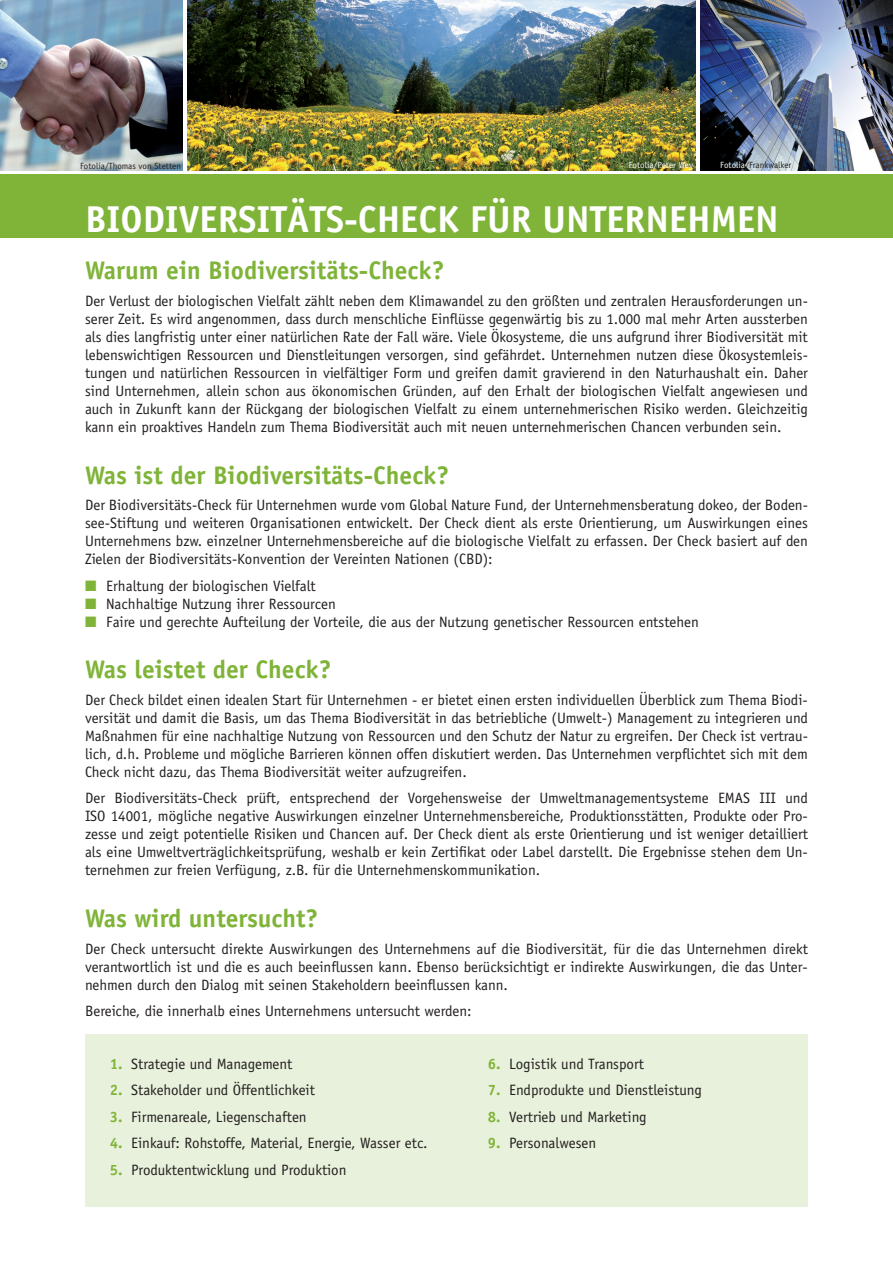
<style>
.page{position:relative;width:893px;height:1263px;background:#fff}
.page>*{position:absolute;margin:0;border:0;box-sizing:border-box;transform-origin:0 0}
.t1{font:700 37.5px "Officina Sans";color:#fff}
.t2{font:700 25.5px "Officina Sans";color:#7fb438}
.t3{font:15px/18px "Officina Sans";color:#231f20;text-align:justify}
.t4{font:9px "Officina Sans";color:#231f20}
.t5{font:9px "Officina Sans";color:#fff}
.s1{color:#fff}
.s2{color:#7fb438}
.s3{font-weight:700;color:#7fb438}
</style>
<div class="page">
<div style="left:85px;top:1035px;width:723px;height:172px;background:#e8f1db"></div>
<img style="left:700px;top:0;width:193px;height:170px">
<img style="left:187px;top:0;width:508px;height:170px">
<img style="left:0;top:0;width:182px;height:170px">
<div style="left:0;top:174px;width:893px;height:64px;background:#7fb438"></div>
<p class="t4" style="left:80px;top:160px;width:103px">Fotolia/Thomas von Stetten</p>
<p class="t5" style="left:629px;top:160px;width:66px">Fotolia/Peter Wey</p>
<p class="t4" style="left:720px;top:160px;width:73px"><span class="s1">Fotolia</span>/Frankwalker</p>
<h1 class="t1" style="left:85px;top:195px;width:695px">Biodiversitäts-Check für Unternehmen</h1>
<h2 class="t2" style="left:85px;top:255px;width:361px">Warum ein Biodiversitäts-Check?</h2>
<p class="t3" style="left:85px;top:292px;width:724px">Der Verlust der biologischen Vielfalt zählt neben dem Klimawandel zu den größten und zentralen Herausforderungen un&shy;serer Zeit. Es wird angenommen, dass durch menschliche Einflüsse gegenwärtig bis zu 1.000 mal mehr Arten aussterben als dies langfristig unter einer natürlichen Rate der Fall wäre. Viele Ökosysteme, die uns aufgrund ihrer Biodiversität mit lebenswichtigen Ressourcen und Dienstleitungen versorgen, sind gefährdet. Unternehmen nutzen diese Ökosystemleis&shy;tungen und natürlichen Ressourcen in vielfältiger Form und greifen damit gravierend in den Naturhaushalt ein. Daher sind Unternehmen, allein schon aus ökonomischen Gründen, auf den Erhalt der biologischen Vielfalt angewiesen und auch in Zukunft kann der Rückgang der biologischen Vielfalt zu einem unternehmerischen Risiko werden. Gleichzeitig kann ein proaktives Handeln zum Thema Biodiversität auch mit neuen unternehmerischen Chancen verbunden sein.</p>
<h2 class="t2" style="left:85px;top:459px;width:366px">Was ist der Biodiversitäts-Check?</h2>
<p class="t3" style="left:85px;top:496px;width:724px">Der Biodiversitäts-Check für Unternehmen wurde vom Global Nature Fund, der Unternehmensberatung dokeo, der Boden&shy;see-Stiftung und weiteren Organisationen entwickelt. Der Check dient als erste Orientierung, um Auswirkungen eines Unternehmens bzw. einzelner Unternehmensbereiche auf die biologische Vielfalt zu erfassen. Der Check basiert auf den Zielen der Biodiversitäts-Konvention der Vereinten Nationen (CBD):</p>
<p class="t3" style="left:85px;top:576px;width:232px"><span class="s2">■</span> Erhaltung der biologischen Vielfalt</p>
<p class="t3" style="left:85px;top:594px;width:252px"><span class="s2">■</span> Nachhaltige Nutzung ihrer Ressourcen</p>
<p class="t3" style="left:85px;top:612px;width:615px"><span class="s2">■</span> Faire und gerechte Aufteilung der Vorteile, die aus der Nutzung genetischer Ressourcen entstehen</p>
<h2 class="t2" style="left:85px;top:654px;width:248px">Was leistet der Check?</h2>
<p class="t3" style="left:85px;top:691px;width:724px">Der Check bildet einen idealen Start für Unternehmen - er bietet einen ersten individuellen Überblick zum Thema Biodi&shy;versität und damit die Basis, um das Thema Biodiversität in das betriebliche (Umwelt-) Management zu integrieren und Maßnahmen für eine nachhaltige Nutzung von Ressourcen und den Schutz der Natur zu ergreifen. Der Check ist vertrau&shy;lich, d.h. Probleme und mögliche Barrieren können offen diskutiert werden. Das Unternehmen verpflichtet sich mit dem Check nicht dazu, das Thema Biodiversität weiter aufzugreifen.</p>
<p class="t3" style="left:85px;top:789px;width:724px">Der Biodiversitäts-Check prüft, entsprechend der Vorgehensweise der Umweltmanagementsysteme EMAS III und ISO 14001, mögliche negative Auswirkungen einzelner Unternehmensbereiche, Produktionsstätten, Produkte oder Pro&shy;zesse und zeigt potentielle Risiken und Chancen auf. Der Check dient als erste Orientierung und ist weniger detailliert als eine Umweltverträglichkeitsprüfung, weshalb er kein Zertifikat oder Label darstellt. Die Ergebnisse stehen dem Un&shy;ternehmen zur freien Verfügung, z.B. für die Unternehmenskommunikation.</p>
<h2 class="t2" style="left:85px;top:903px;width:235px">Was wird untersucht?</h2>
<p class="t3" style="left:85px;top:940px;width:724px">Der Check untersucht direkte Auswirkungen des Unternehmens auf die Biodiversität, für die das Unternehmen direkt verantwortlich ist und die es auch beeinflussen kann. Ebenso berücksichtigt er indirekte Auswirkungen, die das Unter&shy;nehmen durch den Dialog mit seinen Stakeholdern beeinflussen kann.</p>
<p class="t3" style="left:85px;top:1002px;width:388px">Bereiche, die innerhalb eines Unternehmens untersucht werden:</p>
<p class="t3" style="left:110px;top:1054px;width:184px"><span class="s3">1.</span> Strategie und Management</p>
<p class="t3" style="left:110px;top:1081px;width:207px"><span class="s3">2.</span> Stakeholder und Öffentlichkeit</p>
<p class="t3" style="left:110px;top:1107px;width:198px"><span class="s3">3.</span> Firmenareale, Liegenschaften</p>
<p class="t3" style="left:110px;top:1134px;width:319px"><span class="s3">4.</span> Einkauf: Rohstoffe, Material, Energie, Wasser etc.</p>
<p class="t3" style="left:110px;top:1160px;width:238px"><span class="s3">5.</span> Produktentwicklung und Produktion</p>
<p class="t3" style="left:488px;top:1054px;width:158px"><span class="s3">6.</span> Logistik und Transport</p>
<p class="t3" style="left:488px;top:1081px;width:216px"><span class="s3">7.</span> Endprodukte und Dienstleistung</p>
<p class="t3" style="left:488px;top:1107px;width:160px"><span class="s3">8.</span> Vertrieb und Marketing</p>
<p class="t3" style="left:488px;top:1134px;width:110px"><span class="s3">9.</span> Personalwesen</p>
</div>
